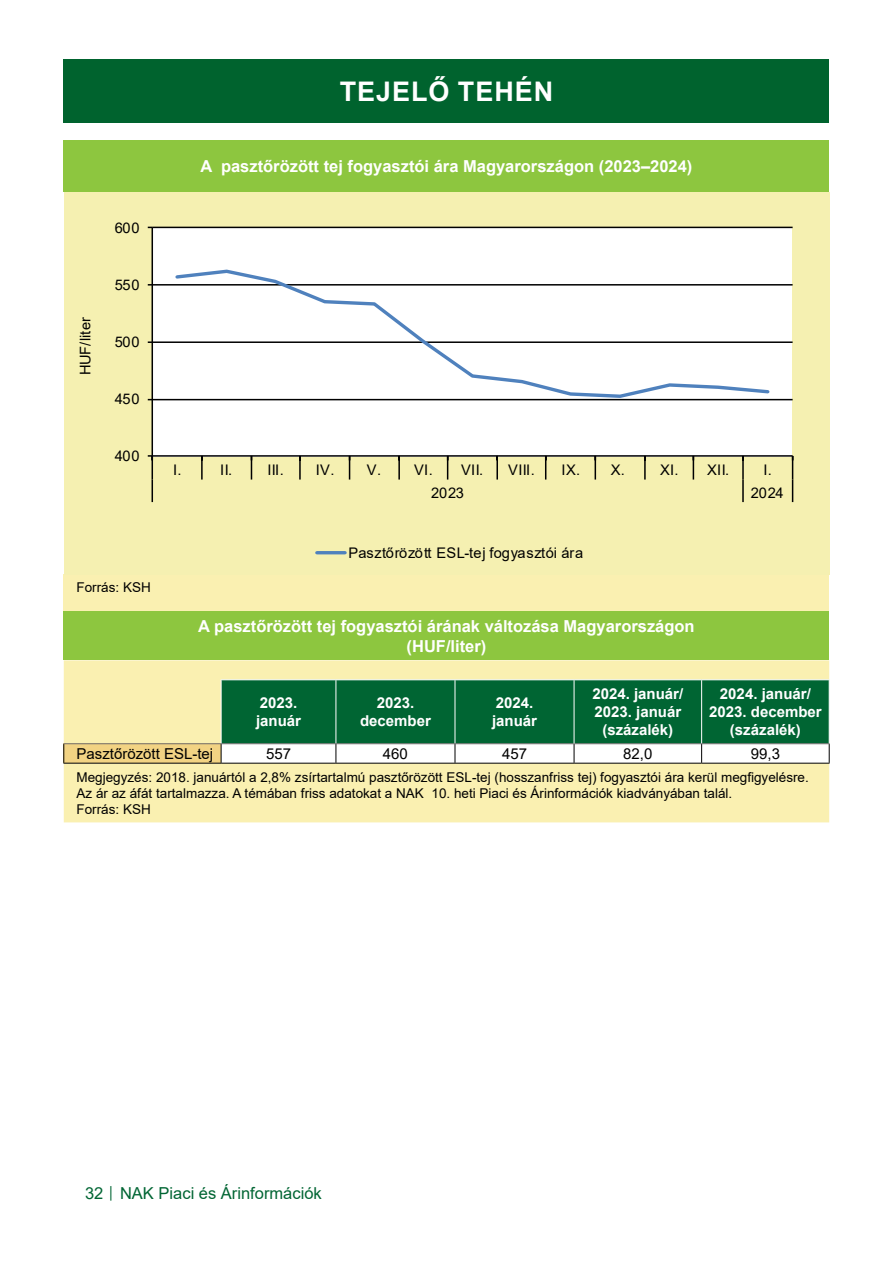
<style>
.page{position:relative;width:893px;height:1263px;background:#fff}
.page>*{position:absolute;margin:0;border:0;box-sizing:border-box;transform-origin:0 0}
.Cím_01_tartalomjegyzeken_kivul{font:700 27px "Arial";letter-spacing:.035em;color:#fff}
.Tablazat_cime{font:700 16.5px/19.8px "Arial";color:#fff;text-align:center}
.t1{font:16.5px "Arial";color:#006533}
.Tablazat_fejlece_kozep{font:700 15px/18px "Arial";color:#fff;text-align:center}
.Tablazat_bal_kategoria{font:15px "Arial";color:#000}
.Tablazat_kozep_ertek{font:15px "Arial";color:#000}
.t2{font:14.7px "Arial";letter-spacing:.025em;color:#000}
.t3{font:14.7px "Arial";letter-spacing:-.005em;color:#000}
.Tablazat_forrasa{font:13.5px/16.2px "Arial";color:#000}
.s1{font-size:12px}
</style>
<div class="page">
<div style="left:64px;top:60px;width:765px;height:63px;background:#00632e"></div>
<div style="left:64px;top:140px;width:765px;height:51px;background:#8dc63f"></div>
<div style="left:64px;top:574px;width:765px;height:37px;background:#faf0b1"></div>
<div style="left:64px;top:611px;width:765px;height:49px;background:#8dc63f"></div>
<div style="left:64px;top:660px;width:765px;height:162px;background:#faf0b1"></div>
<div style="left:64px;top:744px;width:157px;height:19px;background:#f2d383"></div>
<hr style="left:221px;top:679px;width:115px;height:1px;background:#fff">
<hr style="left:336px;top:679px;width:119px;height:1px;background:#fff">
<hr style="left:455px;top:679px;width:119px;height:1px;background:#fff">
<hr style="left:574px;top:679px;width:128px;height:1px;background:#fff">
<hr style="left:702px;top:679px;width:128px;height:1px;background:#fff">
<hr style="left:63px;top:743px;width:158px;height:1px;background:#706f6f">
<svg style="left:63px;top:744px;width:1px;height:19px"></svg>
<svg style="left:221px;top:680px;width:609px;height:83px"></svg>
<hr style="left:63px;top:763px;width:158px;height:1px;background:#000">
<hr style="left:221px;top:763px;width:115px;height:1px;background:#000">
<hr style="left:336px;top:763px;width:119px;height:1px;background:#000">
<hr style="left:455px;top:763px;width:119px;height:1px;background:#000">
<hr style="left:574px;top:763px;width:128px;height:1px;background:#000">
<hr style="left:702px;top:763px;width:128px;height:1px;background:#000">
<div style="left:64px;top:192px;width:765px;height:382px;background:#f5f0b1"></div>
<div style="left:153px;top:228px;width:639px;height:228px;background:#fff"></div>
<hr style="left:152px;top:399px;width:641px;height:1px;background:#000">
<hr style="left:152px;top:341px;width:641px;height:2px;background:#000">
<hr style="left:152px;top:284px;width:641px;height:2px;background:#000">
<hr style="left:152px;top:227px;width:641px;height:1px;background:#000">
<hr style="left:152px;top:227px;width:1px;height:229px;background:#000">
<hr style="left:152px;top:455px;width:641px;height:2px;background:#000">
<hr style="left:201px;top:456px;width:2px;height:24px;background:#000">
<svg style="left:251px;top:457px;width:1px;height:23px"></svg>
<hr style="left:299px;top:456px;width:2px;height:24px;background:#000">
<svg style="left:349px;top:457px;width:1px;height:23px"></svg>
<hr style="left:398px;top:456px;width:2px;height:24px;background:#000">
<svg style="left:447px;top:457px;width:1px;height:23px"></svg>
<hr style="left:496px;top:456px;width:2px;height:24px;background:#000">
<svg style="left:545px;top:457px;width:1px;height:23px"></svg>
<svg style="left:595px;top:457px;width:1px;height:23px"></svg>
<hr style="left:644px;top:456px;width:2px;height:24px;background:#000">
<svg style="left:693px;top:457px;width:1px;height:23px"></svg>
<hr style="left:742px;top:456px;width:2px;height:24px;background:#000">
<svg style="left:148px;top:455px;width:5px;height:47px"></svg>
<hr style="left:742px;top:480px;width:2px;height:22px;background:#000">
<svg style="left:792px;top:457px;width:1px;height:45px"></svg>
<svg style="left:173px;top:269px;width:598px;height:130px"></svg>
<hr style="left:317px;top:551px;width:28px;height:3px;background:#4f81bd">
<p class="Cím_01_tartalomjegyzeken_kivul" style="left:340px;top:73px;width:215px">TEJELŐ TEHÉN</p>
<p class="t2" style="left:115px;top:217px;width:27px">600</p>
<p class="t3" style="left:75px;top:375px;width:59px;rotate:-90deg">HUF/liter</p>
<p class="t2" style="left:115px;top:274px;width:27px">550</p>
<p class="t2" style="left:115px;top:331px;width:27px">500</p>
<p class="t2" style="left:115px;top:389px;width:27px">450</p>
<p class="t2" style="left:115px;top:446px;width:27px">400</p>
<p class="Tablazat_forrasa" style="left:77px;top:579px;width:76px">Forrás: KSH</p>
<p class="Tablazat_cime" style="left:201px;top:156px;width:493px">A pasztőrözött tej fogyasztói ára Magyarországon (2023–2024)</p>
<p class="t2" style="left:173px;top:459px;width:10px">I.</p>
<p class="t2" style="left:220px;top:459px;width:13px">II.</p>
<p class="t2" style="left:267px;top:459px;width:18px">III.</p>
<p class="t2" style="left:316px;top:459px;width:67px">IV. V.</p>
<p class="t2" style="left:414px;top:459px;width:71px">VI. VII.</p>
<p class="t2" style="left:508px;top:459px;width:28px">VIII.</p>
<p class="t2" style="left:562px;top:459px;width:65px">IX. X.</p>
<p class="t2" style="left:660px;top:459px;width:71px">XI. XII.</p>
<p class="t2" style="left:763px;top:459px;width:10px">I.</p>
<p class="t2" style="left:431px;top:482px;width:34px">2023</p>
<p class="t2" style="left:751px;top:482px;width:34px">2024</p>
<p class="t2" style="left:348px;top:542px;width:236px">Pasztőrözött ESL-tej fogyasztói ára</p>
<p class="Tablazat_cime" style="left:198px;top:616px;width:498px">A pasztőrözött tej fogyasztói árának változása Magyarországon (HUF/liter)</p>
<p class="Tablazat_fejlece_kozep" style="left:256px;top:694px;width:47px;text-align:left">2023. január</p>
<p class="Tablazat_fejlece_kozep" style="left:360px;top:694px;width:72px">2023. december</p>
<p class="Tablazat_fejlece_kozep" style="left:492px;top:694px;width:47px;text-align:left">2024. január</p>
<p class="Tablazat_fejlece_kozep" style="left:592px;top:685px;width:92px">2024. január/<br>2023. január (százalék)</p>
<p class="Tablazat_fejlece_kozep" style="left:709px;top:685px;width:114px">2024. január/<br>2023. december (százalék)</p>
<p class="Tablazat_bal_kategoria" style="left:77px;top:743px;width:138px">Pasztőrözött ESL-tej</p>
<p class="Tablazat_kozep_ertek" style="left:266px;top:743px;width:27px">557</p>
<p class="Tablazat_kozep_ertek" style="left:383px;top:743px;width:27px">460</p>
<p class="Tablazat_kozep_ertek" style="left:502px;top:743px;width:27px">457</p>
<p class="Tablazat_kozep_ertek" style="left:623px;top:743px;width:31px">82,0</p>
<p class="Tablazat_kozep_ertek" style="left:751px;top:743px;width:31px">99,3</p>
<p class="Tablazat_forrasa" style="left:77px;top:768px;width:734px">Megjegyzés: 2018. januártól a 2,8% zsírtartalmú pasztőrözött ESL-tej (hosszanfriss tej) fogyasztói ára kerül megfigyelésre.<br>Az ár az áfát tartalmazza. A témában friss adatokat a NAK 10. heti Piaci és Árinformációk kiadványában talál.<br>Forrás: KSH</p>
<p class="t1" style="left:85px;top:1182px;width:238px">32 <span class="s1">│</span> NAK Piaci és Árinformációk</p>
</div>
